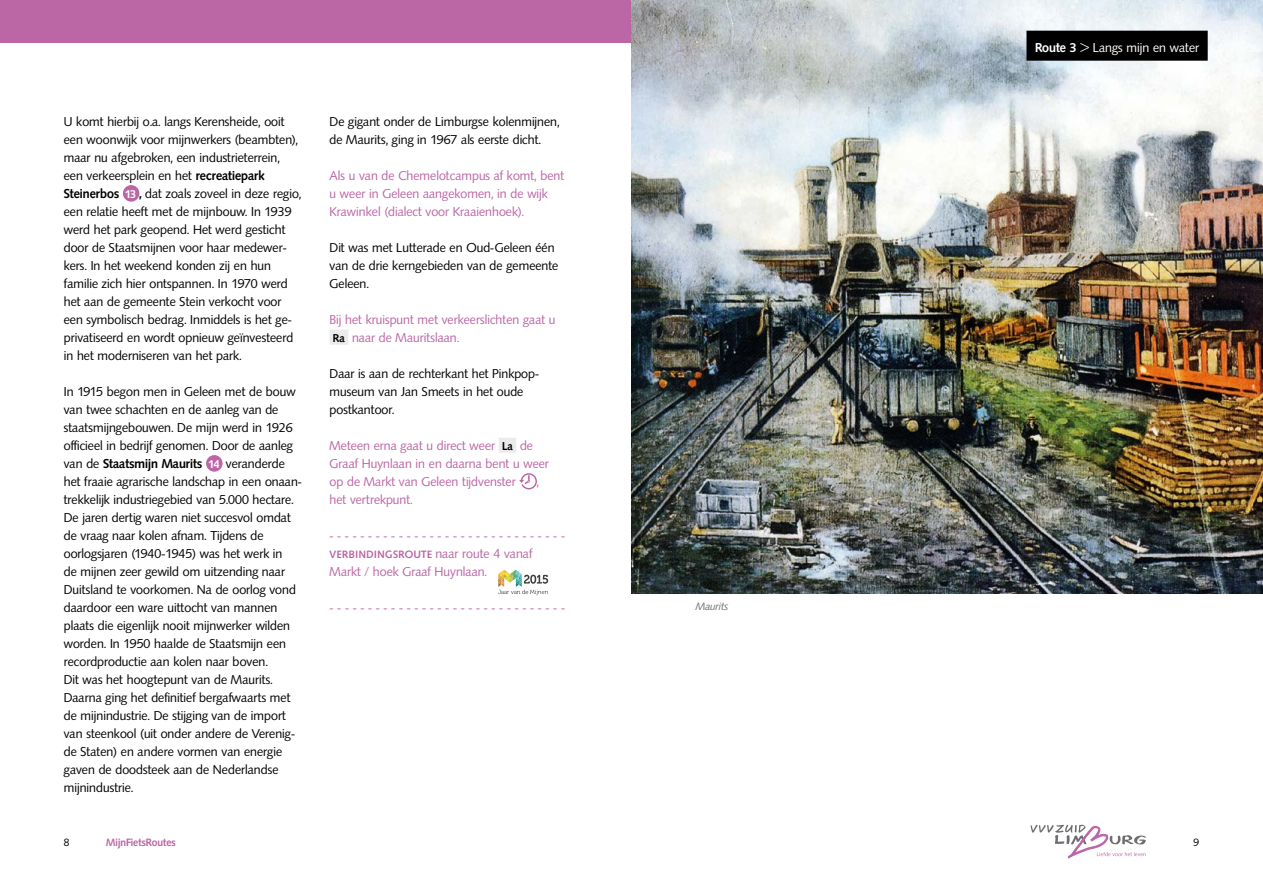
<style>
.page{position:relative;width:1263px;height:893px;background:#fff}
.page>*{position:absolute;margin:0;border:0;box-sizing:border-box;transform-origin:0 0}
.t1{font:12.75px/18px "Syntax BQ";color:#000}
.t2{font:12.75px/18px "Syntax BQ";color:#bb66a5}
.t3{font:12.75px "Syntax BQ";color:#fff}
.t4{font:700 10.5px "Syntax BQ";letter-spacing:.05em;color:#bb66a5}
.t5{font:700 10.5px "Syntax BQ";color:#bb66a5}
.t6{font:italic 10.5px "Syntax BQ";color:#706c71}
.t7{font:10.5px "Syntax BQ";color:#000}
.s1{font-weight:700}
.s2{font-weight:700;font-size:11.25px;color:#fff}
.s3{font-weight:700;font-size:11.25px;color:#000}
.s4{font-weight:400;font-size:12.75px}
</style>
<div class="page">
<div style="left:0;top:0;width:1263px;height:43px;background:#bb66a5"></div>
<div style="left:123px;top:185px;width:16px;height:17px;background:#bb66a5;border-radius:50%"></div>
<div style="left:206px;top:455px;width:17px;height:17px;background:#bb66a5;border-radius:50%"></div>
<div style="left:330px;top:330px;width:18px;height:15px;background:#ecebec"></div>
<div style="left:499px;top:438px;width:17px;height:15px;background:#ecebec"></div>
<svg style="left:519px;top:473px;width:18px;height:16px"></svg>
<svg style="left:498px;top:570px;width:50px;height:25px"></svg>
<img style="left:631px;top:0;width:632px;height:594px">
<div style="left:1026px;top:31px;width:182px;height:30px;background:#000"></div>
<svg style="left:1030px;top:825px;width:116px;height:34px"></svg>
<p class="t1" style="left:64px;top:112px;width:239px">U komt hierbij o.a. langs Kerensheide, ooit een woonwijk voor mijnwerkers (beambten), maar nu afgebroken, een industrieterrein, een verkeersplein en het <span class="s1">recreatiepark Steinerbos</span> <span class="s2">13</span> <span class="s1">,</span> dat zoals zoveel in deze regio, een relatie heeft met de mijnbouw. In 1939 werd het park geopend. Het werd gesticht door de Staatsmijnen voor haar medewer&shy;kers. In het weekend konden zij en hun familie zich hier ontspannen. In 1970 werd het aan de gemeente Stein verkocht voor een symbolisch bedrag. Inmiddels is het ge&shy;privatiseerd en wordt opnieuw geïnvesteerd in het moderniseren van het park.</p>
<p class="t1" style="left:64px;top:383px;width:240px">In 1915 begon men in Geleen met de bouw van twee schachten en de aanleg van de staatsmijngebouwen. De mijn werd in 1926 officieel in bedrijf genomen. Door de aanleg van de <span class="s1">Staatsmijn Maurits</span> <span class="s2">14</span> veranderde het fraaie agrarische landschap in een onaan&shy;trekkelijk industriegebied van 5.000 hectare.<br>De jaren dertig waren niet succesvol omdat de vraag naar kolen afnam. Tijdens de oorlogsjaren (1940-1945) was het werk in<br>de mijnen zeer gewild om uitzending naar Duitsland te voorkomen. Na de oorlog vond daardoor een ware uittocht van mannen plaats die eigenlijk nooit mijnwerker wilden worden. In 1950 haalde de Staatsmijn een recordproductie aan kolen naar boven.<br>Dit was het hoogtepunt van de Maurits.<br>Daarna ging het definitief bergafwaarts met de mijnindustrie. De stijging van de import van steenkool (uit onder andere de Verenig&shy;de Staten) en andere vormen van energie gaven de doodsteek aan de Nederlandse mijnindustrie.</p>
<p class="t7" style="left:64px;top:836px;width:7px">8</p>
<p class="t5" style="left:106px;top:836px;width:71px">MijnFietsRoutes</p>
<p class="t1" style="left:330px;top:112px;width:232px">De gigant onder de Limburgse kolenmijnen, de Maurits, ging in 1967 als eerste dicht.</p>
<p class="t2" style="left:330px;top:166px;width:236px">Als u van de Chemelotcampus af komt, bent u weer in Geleen aangekomen, in de wijk<br>Krawinkel (dialect voor Kraaienhoek).</p>
<p class="t1" style="left:330px;top:238px;width:230px">Dit was met Lutterade en Oud-Geleen één van de drie kerngebieden van de gemeente<br>Geleen.</p>
<p class="t2" style="left:330px;top:311px;width:228px">Bij het kruispunt met verkeerslichten gaat u<br><span class="s3">Ra</span> naar de Mauritslaan.</p>
<p class="t1" style="left:330px;top:364px;width:211px">Daar is aan de rechterkant het Pinkpop&shy;museum van Jan Smeets in het oude postkantoor.</p>
<p class="t2" style="left:330px;top:436px;width:221px">Meteen erna gaat u direct weer <span class="s3">La</span> de<br>Graaf Huynlaan in en daarna bent u weer op de Markt van Geleen tijdvenster</p>
<p class="t2" style="left:537px;top:472px;width:4px">,</p>
<p class="t2" style="left:330px;top:490px;width:85px">het vertrekpunt.</p>
<p class="t2" style="left:330px;top:526px;width:237px">- - - - - - - - - - - - - - - - - - - - - - - - - - - - - - -</p>
<p class="t4" style="left:330px;top:548px;width:204px">VERBINDINGSROUTE <span class="s4">naar route 4 vanaf</span></p>
<p class="t2" style="left:330px;top:562px;width:159px">Markt / hoek Graaf Huynlaan.</p>
<p class="t2" style="left:330px;top:598px;width:237px">- - - - - - - - - - - - - - - - - - - - - - - - - - - - - - -</p>
<p class="t6" style="left:695px;top:600px;width:34px">Maurits</p>
<p class="t3" style="left:1035px;top:40px;width:166px"><span class="s1">Route 3</span> &gt; Langs mijn en water</p>
<p class="t7" style="left:1193px;top:836px;width:7px">9</p>
</div>
